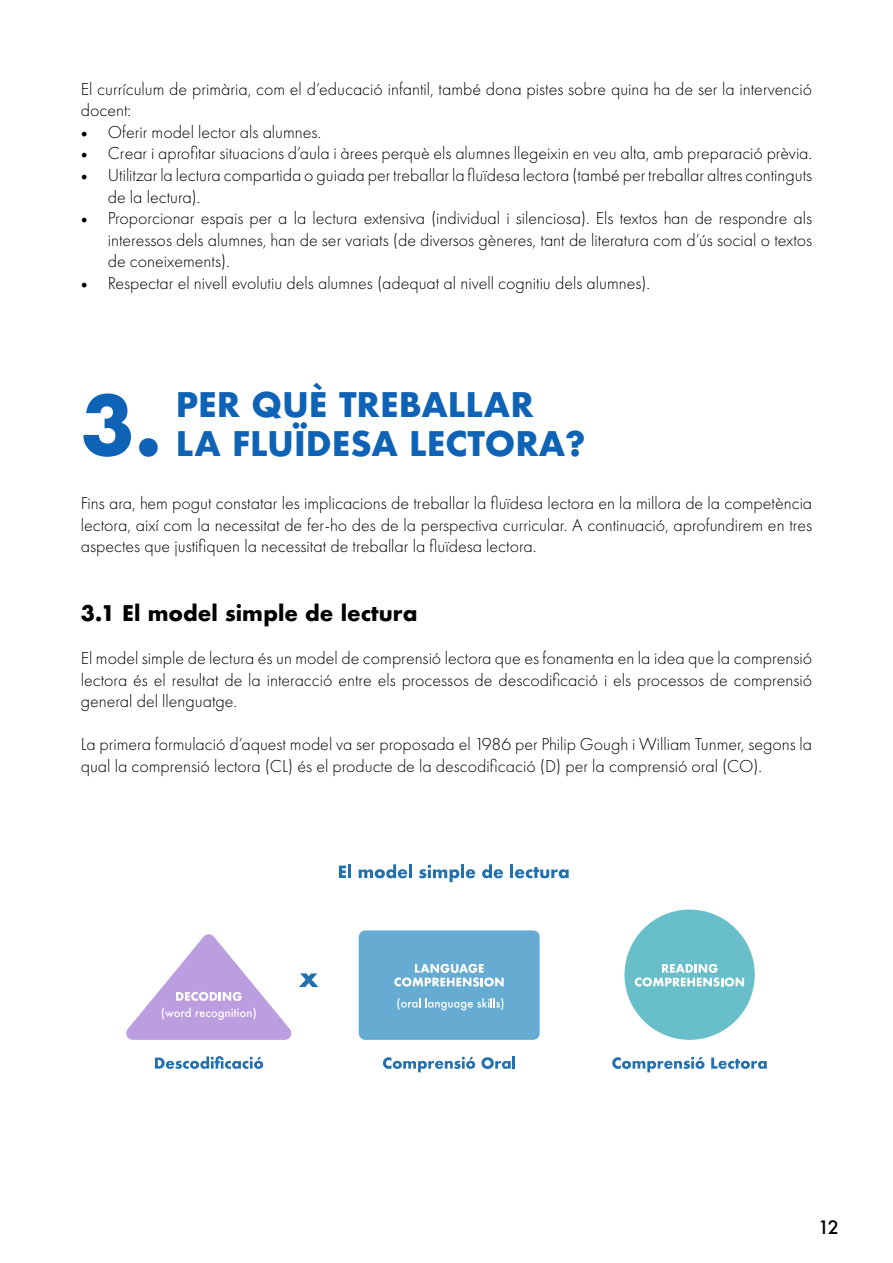
<style>
.page{position:relative;width:893px;height:1263px;background:#fff}
.page>*{position:absolute;margin:0;border:0;box-sizing:border-box;transform-origin:0 0}
.t1{font:700 79.5px "Futura";color:#0f63b6}
.t2{font:700 33px/39.6px "Futura";color:#0f63b6}
.t3{font:700 21px "Futura";color:#000}
.t4{font:300 18px/21.6px "Futura PT";color:#000}
.t5{font:500 18px "Futura";color:#000}
.s1{font-family:"Minion Pro";font-weight:400}
</style>
<div class="page">
<div style="left:359px;top:930px;width:181px;height:110px;background:#66abd1;border-radius:6px"></div>
<svg style="left:339px;top:865px;width:7px;height:13px"></svg>
<hr style="left:348px;top:864px;width:3px;height:14px;background:#2170b0">
<svg style="left:359px;top:864px;width:48px;height:14px"></svg>
<hr style="left:409px;top:864px;width:3px;height:14px;background:#2170b0">
<svg style="left:419px;top:865px;width:40px;height:17px"></svg>
<hr style="left:461px;top:864px;width:3px;height:14px;background:#2170b0">
<svg style="left:466px;top:869px;width:9px;height:9px"></svg>
<svg style="left:482px;top:864px;width:21px;height:14px"></svg>
<hr style="left:510px;top:864px;width:3px;height:14px;background:#2170b0">
<svg style="left:515px;top:867px;width:54px;height:11px"></svg>
<svg style="left:155px;top:1056px;width:108px;height:13px"></svg>
<svg style="left:383px;top:1056px;width:92px;height:16px"></svg>
<svg style="left:481px;top:1056px;width:34px;height:13px"></svg>
<svg style="left:612px;top:1056px;width:92px;height:16px"></svg>
<svg style="left:711px;top:1057px;width:56px;height:12px"></svg>
<svg style="left:299px;top:973px;width:20px;height:14px"></svg>
<svg style="left:126px;top:934px;width:166px;height:106px"></svg>
<svg style="left:394px;top:964px;width:110px;height:22px"></svg>
<svg style="left:397px;top:998px;width:106px;height:12px"></svg>
<div style="left:624px;top:909px;width:131px;height:131px;background:#69bfc9;border-radius:50%"></div>
<svg style="left:635px;top:964px;width:109px;height:22px"></svg>
<p class="t4" style="left:81px;top:78px;width:733px">El currículum de primària, com el d’educació infantil, també dona pistes sobre quina ha de ser la intervenció docent:</p>
<p class="t4" style="left:81px;top:121px;width:242px"><span class="s1">•</span> Oferir model lector als alumnes.</p>
<p class="t4" style="left:81px;top:143px;width:733px"><span class="s1">•</span> Crear i aprofitar situacions d’aula i àrees perquè els alumnes llegeixin en veu alta, amb preparació prèvia.</p>
<p class="t4" style="left:108px;top:164px;width:706px;text-indent:-27px"><span class="s1">•</span> Utilitzar la lectura compartida o guiada per treballar la fluïdesa lectora (també per treballar altres continguts de la lectura).</p>
<p class="t4" style="left:108px;top:207px;width:706px;text-align:justify;text-indent:-27px"><span class="s1">•</span> Proporcionar espais per a la lectura extensiva (individual i silenciosa). Els textos han de respondre als interessos dels alumnes, han de ser variats (de diversos gèneres, tant de literatura com d’ús social o textos de coneixements).</p>
<p class="t4" style="left:81px;top:272px;width:571px"><span class="s1">•</span> Respectar el nivell evolutiu dels alumnes (adequat al nivell cognitiu dels alumnes).</p>
<h1 class="t1" style="left:81px;top:368px;width:83px">3.</h1>
<h2 class="t2" style="left:176px;top:384px;width:411px">PER QUÈ TREBALLAR<br>LA FLUÏDESA LECTORA?</h2>
<p class="t4" style="left:81px;top:492px;width:733px;text-align:justify">Fins ara, hem pogut constatar les implicacions de treballar la fluïdesa lectora en la millora de la competència lectora, així com la necessitat de fer-ho des de la perspectiva curricular. A continuació, aprofundirem en tres aspectes que justifiquen la necessitat de treballar la fluïdesa lectora.</p>
<p class="t3" style="left:81px;top:598px;width:338px">3.1 El model simple de lectura</p>
<p class="t4" style="left:81px;top:647px;width:733px;text-align:justify">El model simple de lectura és un model de comprensió lectora que es fonamenta en la idea que la comprensió lectora és el resultat de la interacció entre els processos de descodificació i els processos de comprensió general del llenguatge.</p>
<p class="t4" style="left:81px;top:734px;width:733px">La primera formulació d’aquest model va ser proposada el 1986 per Philip Gough i William Tunmer, segons la qual la comprensió lectora (CL) és el producte de la descodificació (D) per la comprensió oral (CO).</p>
<p class="t5" style="left:818px;top:1215px;width:22px">12</p>
</div>
